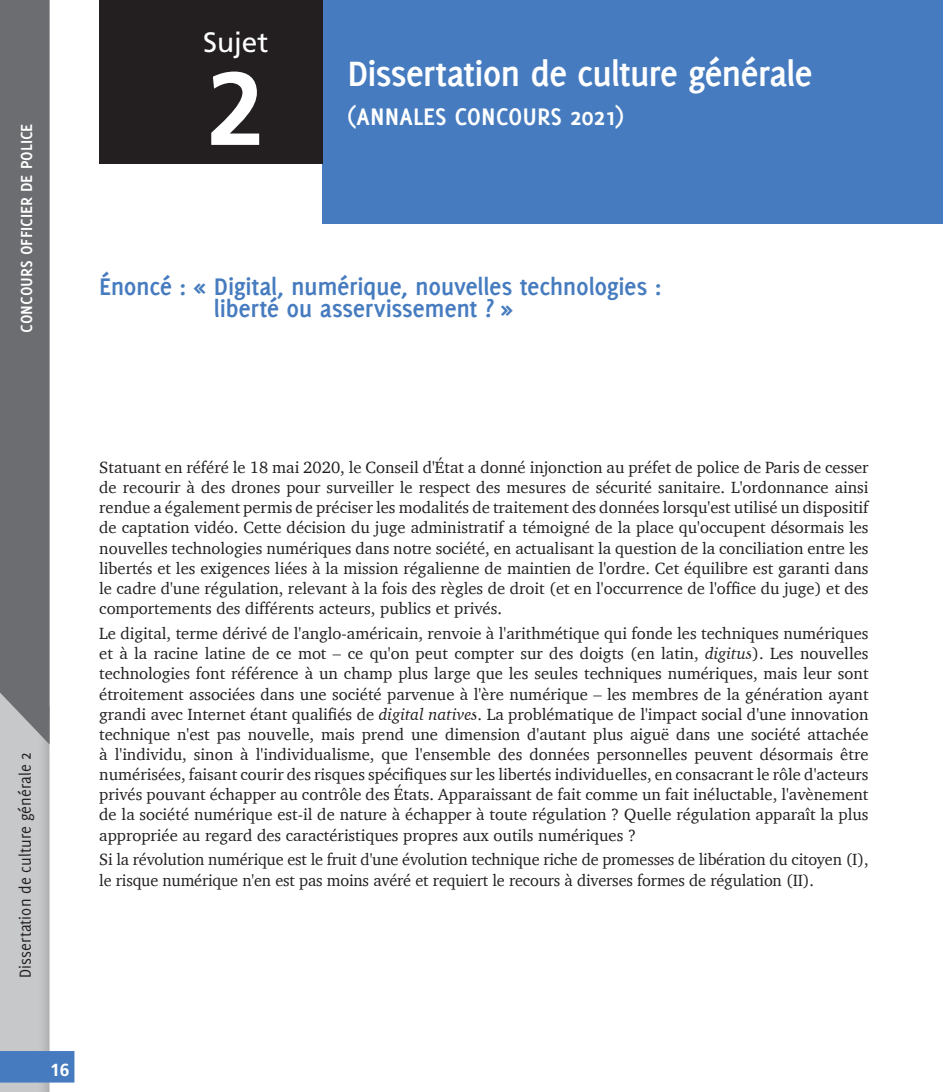
<style>
.page{position:relative;width:943px;height:1092px;background:#fff}
.page>*{position:absolute;margin:0;border:0;box-sizing:border-box;transform-origin:0 0}
.t1{font:700 103.25px "Frutiger";color:#fff}
.Titre_Bandeau{font:700 38.5px "Delicious";letter-spacing:-.025em;color:#fff}
.t2{font:28px "Frutiger";color:#fff}
.Titre_Bandeau-2{font:700 26.25px/22.8px "Delicious";letter-spacing:-.015em;color:#467cbf}
.Titre_Bandeau-3{font:700 26.25px "Delicious";color:#fff}
.t3{font:17.5px "Delicious";color:#231f20;scale:.95 1}
.t4{font:700 17.5px "Delicious";color:#fff}
.t5{font:700 17.5px "Frutiger";color:#fff}
.Texte_courant{font:16.62px/20.1px "Charter";letter-spacing:-.01em;color:#231f20;text-align:justify}
.s1{font-style:italic}
</style>
<div class="page">
<div style="left:322px;top:0;width:621px;height:223px;background:#467cbf"></div>
<div style="left:99px;top:0;width:223px;height:164px;background:#231f20"></div>
<svg style="left:0;top:0;width:50px;height:1091px;background:#898a8d"></svg>
<div style="left:0;top:1050px;width:74px;height:32px;background:#467cbf"></div>
<p class="t4" style="left:16px;top:333px;width:211px;rotate:-90deg">CONCOURS OFFICIER DE POLICE</p>
<p class="t2" style="left:203px;top:25px;width:67px">Sujet</p>
<p class="t1" style="left:207px;top:48px;width:59px">2</p>
<p class="Titre_Bandeau" style="left:347px;top:52px;width:466px">Dissertation de culture générale</p>
<p class="Titre_Bandeau-3" style="left:347px;top:101px;width:278px">(ANNALES CONCOURS 2021)</p>
<p class="Titre_Bandeau-2" style="left:214px;top:274px;width:449px;text-indent:-115px">Énoncé : « Digital, numérique, nouvelles technologies : liberté ou asservissement ? »</p>
<p class="t3" style="left:15px;top:977px;width:239px;rotate:-90deg">Dissertation de culture générale 2</p>
<p class="Texte_courant" style="left:99px;top:457px;width:770px">Statuant en référé le 18 mai 2020, le Conseil d'État a donné injonction au préfet de police de Paris de cesser de recourir à des drones pour surveiller le respect des mesures de sécurité sanitaire. L'ordonnance ainsi rendue a également permis de préciser les modalités de traitement des données lorsqu'est utilisé un dispositif de captation vidéo. Cette décision du juge administratif a témoigné de la place qu'occupent désormais les nouvelles technologies numériques dans notre société, en actualisant la question de la conciliation entre les libertés et les exigences liées à la mission régalienne de maintien de l'ordre. Cet équilibre est garanti dans le cadre d'une régulation, relevant à la fois des règles de droit (et en l'occurrence de l'office du juge) et des comportements des différents acteurs, publics et privés.</p>
<p class="Texte_courant" style="left:99px;top:623px;width:770px">Le digital, terme dérivé de l'anglo-américain, renvoie à l'arithmétique qui fonde les techniques numériques et à la racine latine de ce mot – ce qu'on peut compter sur des doigts (en latin, <span class="s1">digitus</span>). Les nouvelles technologies font référence à un champ plus large que les seules techniques numériques, mais leur sont étroitement associées dans une société parvenue à l'ère numérique – les membres de la génération ayant grandi avec Internet étant qualifiés de <span class="s1">digital natives</span>. La problématique de l'impact social d'une innovation technique n'est pas nouvelle, mais prend une dimension d'autant plus aiguë dans une société attachée à l'individu, sinon à l'individualisme, que l'ensemble des données personnelles peuvent désormais être numérisées, faisant courir des risques spécifiques sur les libertés individuelles, en consacrant le rôle d'acteurs privés pouvant échapper au contrôle des États. Apparaissant de fait comme un fait inéluctable, l'avènement de la société numérique est-il de nature à échapper à toute régulation ? Quelle régulation apparaît la plus appropriée au regard des caractéristiques propres aux outils numériques ?</p>
<p class="Texte_courant" style="left:99px;top:849px;width:770px">Si la révolution numérique est le fruit d'une évolution technique riche de promesses de libération du citoyen (I), le risque numérique n'en est pas moins avéré et requiert le recours à diverses formes de régulation (II).</p>
<p class="t5" style="left:50px;top:1059px;width:21px">16</p>
</div>
